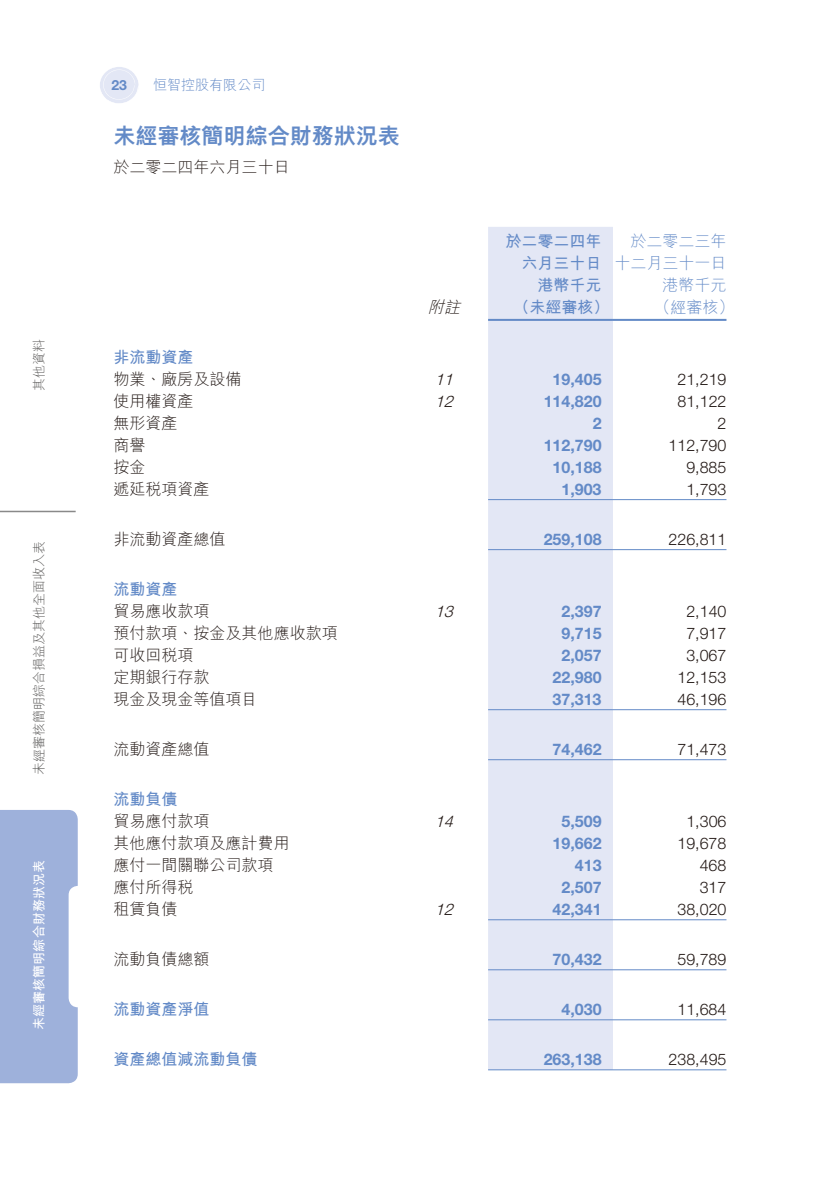
<style>
.page{position:relative;width:840px;height:1191px;background:#fff}
.page>*{position:absolute;margin:0;border:0;box-sizing:border-box;transform-origin:0 0}
.t1{font:800 22px "M Hei HK";color:#638ac7}
.t2{font:300 16px "M Hei HK";color:#231916}
.t3{font:700 16px "Helvetica Neue LT Std";color:#638ac7}
.t4{font:300 16px "Helvetica Neue LT Std";color:#231916}
.t5{font:700 16px/22px "M Hei HK";color:#638ac7;text-align:right}
.t6{font:300 16px/22px "M Hei HK";color:#638ac7;text-align:right}
.t7{font:italic 300 16px "Helvetica Neue LT Std";color:#231916}
.t8{font:italic 300 16px "M Hei HK";color:#231916}
.t9{font:300 14px "M Hei HK";color:#638ac7}
.t10{font:700 14px "Helvetica Neue LT Std";color:#638ac7}
.t11{font:300 13px "M Hei HK";color:#595857}
.t12{font:700 13px "M Hei HK";color:#fff}
</style>
<div class="page">
<div style="left:0;top:810px;width:78px;height:273px;background:#9eb1db"></div>
<hr style="left:0;top:511px;width:76px;height:1px;background:#898989">
<svg style="left:100px;top:67px;width:39px;height:36px"></svg>
<div style="left:488px;top:227px;width:124px;height:823px;background:#e3e7f5"></div>
<hr style="left:488px;top:319px;width:124px;height:2px;background:#638ac7">
<hr style="left:612px;top:319px;width:114px;height:2px;background:#638ac7">
<hr style="left:488px;top:499px;width:124px;height:1px;background:#638ac7">
<hr style="left:612px;top:499px;width:114px;height:1px;background:#638ac7">
<hr style="left:488px;top:549px;width:124px;height:1px;background:#638ac7">
<hr style="left:612px;top:549px;width:114px;height:1px;background:#638ac7">
<hr style="left:488px;top:709px;width:124px;height:1px;background:#638ac7">
<hr style="left:612px;top:709px;width:114px;height:1px;background:#638ac7">
<hr style="left:488px;top:759px;width:124px;height:1px;background:#638ac7">
<hr style="left:612px;top:759px;width:114px;height:1px;background:#638ac7">
<hr style="left:488px;top:919px;width:124px;height:1px;background:#638ac7">
<hr style="left:612px;top:919px;width:114px;height:1px;background:#638ac7">
<hr style="left:488px;top:969px;width:124px;height:1px;background:#638ac7">
<hr style="left:612px;top:969px;width:114px;height:1px;background:#638ac7">
<hr style="left:488px;top:1019px;width:124px;height:1px;background:#638ac7">
<hr style="left:612px;top:1019px;width:114px;height:1px;background:#638ac7">
<div style="left:488px;top:1050px;width:124px;height:20px;background:#e3e7f5"></div>
<hr style="left:488px;top:1069px;width:124px;height:1px;background:#638ac7">
<hr style="left:612px;top:1069px;width:114px;height:1px;background:#638ac7">
<p class="t11" style="left:32px;top:391px;width:53px;rotate:-90deg">其他資料</p>
<p class="t11" style="left:32px;top:775px;width:235px;rotate:-90deg">未經審核簡明綜合損益及其他全面收入表</p>
<p class="t12" style="left:30px;top:1029px;width:170px;rotate:-90deg">未經審核簡明綜合財務狀況表</p>
<p class="t10" style="left:111px;top:76px;width:17px">23</p>
<p class="t9" style="left:153px;top:78px;width:113px">恒智控股有限公司</p>
<h1 class="t1" style="left:113px;top:125px;width:287px">未經審核簡明綜合財務狀況表</h1>
<p class="t2" style="left:113px;top:159px;width:177px">於二零二四年六月三十日</p>
<p class="t5" style="left:505px;top:228px;width:98px">於二零二四年六月三十日</p>
<p class="t6" style="left:614px;top:230px;width:113px">於二零二三年十二月三十一日港幣千元</p>
<p class="t5" style="left:537px;top:272px;width:65px">港幣千元</p>
<p class="t8" style="left:427px;top:299px;width:38px">附註</p>
<p class="t5" style="left:513px;top:294px;width:97px">（未經審核）</p>
<p class="t6" style="left:654px;top:296px;width:81px">（經審核(</p>
<p class="t5" style="left:113px;top:344px;width:81px">非流動資產</p>
<p class="t2" style="left:113px;top:371px;width:129px">物業、廠房及設備</p>
<p class="t7" style="left:435px;top:369px;width:24px">11</p>
<p class="t3" style="left:552px;top:369px;width:50px">19,405</p>
<p class="t4" style="left:677px;top:369px;width:50px">21,219</p>
<p class="t2" style="left:113px;top:393px;width:81px">使用權資產</p>
<p class="t7" style="left:435px;top:391px;width:24px">12</p>
<p class="t3" style="left:543px;top:391px;width:59px">114,820</p>
<p class="t4" style="left:677px;top:391px;width:50px">81,122</p>
<p class="t2" style="left:113px;top:415px;width:65px">無形資產</p>
<p class="t3" style="left:592px;top:413px;width:10px">2</p>
<p class="t4" style="left:717px;top:413px;width:10px">2</p>
<p class="t2" style="left:113px;top:437px;width:33px">商譽</p>
<p class="t3" style="left:543px;top:435px;width:59px">112,790</p>
<p class="t4" style="left:668px;top:435px;width:59px">112,790</p>
<p class="t2" style="left:113px;top:459px;width:33px">按金</p>
<p class="t3" style="left:552px;top:457px;width:50px">10,188</p>
<p class="t4" style="left:686px;top:457px;width:42px">9,885</p>
<p class="t2" style="left:113px;top:481px;width:97px">遞延稅項資產</p>
<p class="t3" style="left:561px;top:479px;width:42px">1,903</p>
<p class="t4" style="left:686px;top:479px;width:42px">1,793</p>
<p class="t2" style="left:113px;top:531px;width:113px">非流動資產總值</p>
<p class="t5" style="left:113px;top:576px;width:65px">流動資產</p>
<p class="t3" style="left:543px;top:529px;width:59px">259,108</p>
<p class="t4" style="left:668px;top:529px;width:59px">226,811</p>
<p class="t2" style="left:113px;top:603px;width:97px">貿易應收款項</p>
<p class="t7" style="left:435px;top:601px;width:24px">13</p>
<p class="t3" style="left:561px;top:601px;width:42px">2,397</p>
<p class="t4" style="left:686px;top:601px;width:42px">2,140</p>
<p class="t2" style="left:113px;top:625px;width:225px">預付款項、按金及其他應收款項</p>
<p class="t3" style="left:561px;top:623px;width:42px">9,715</p>
<p class="t4" style="left:686px;top:623px;width:42px">7,917</p>
<p class="t2" style="left:113px;top:647px;width:81px">可收回稅項</p>
<p class="t3" style="left:561px;top:645px;width:42px">2,057</p>
<p class="t4" style="left:686px;top:645px;width:42px">3,067</p>
<p class="t2" style="left:113px;top:669px;width:97px">定期銀行存款</p>
<p class="t3" style="left:552px;top:667px;width:50px">22,980</p>
<p class="t4" style="left:677px;top:667px;width:50px">12,153</p>
<p class="t2" style="left:113px;top:691px;width:145px">現金及現金等值項目</p>
<p class="t3" style="left:552px;top:689px;width:50px">37,313</p>
<p class="t4" style="left:677px;top:689px;width:50px">46,196</p>
<p class="t2" style="left:113px;top:741px;width:97px">流動資產總值</p>
<p class="t5" style="left:113px;top:786px;width:65px">流動負債</p>
<p class="t3" style="left:552px;top:739px;width:50px">74,462</p>
<p class="t4" style="left:677px;top:739px;width:50px">71,473</p>
<p class="t2" style="left:113px;top:813px;width:97px">貿易應付款項</p>
<p class="t7" style="left:435px;top:811px;width:24px">14</p>
<p class="t3" style="left:561px;top:811px;width:42px">5,509</p>
<p class="t4" style="left:686px;top:811px;width:42px">1,306</p>
<p class="t2" style="left:113px;top:835px;width:177px">其他應付款項及應計費用</p>
<p class="t3" style="left:552px;top:833px;width:50px">19,662</p>
<p class="t4" style="left:677px;top:833px;width:50px">19,678</p>
<p class="t2" style="left:113px;top:857px;width:161px">應付一間關聯公司款項</p>
<p class="t3" style="left:574px;top:855px;width:28px">413</p>
<p class="t4" style="left:699px;top:855px;width:28px">468</p>
<p class="t2" style="left:113px;top:879px;width:81px">應付所得稅</p>
<p class="t3" style="left:561px;top:877px;width:42px">2,507</p>
<p class="t4" style="left:699px;top:877px;width:28px">317</p>
<p class="t2" style="left:113px;top:901px;width:65px">租賃負債</p>
<p class="t7" style="left:435px;top:899px;width:24px">12</p>
<p class="t3" style="left:552px;top:899px;width:50px">42,341</p>
<p class="t4" style="left:677px;top:899px;width:50px">38,020</p>
<p class="t2" style="left:113px;top:951px;width:97px">流動負債總額</p>
<p class="t3" style="left:552px;top:949px;width:50px">70,432</p>
<p class="t4" style="left:677px;top:949px;width:50px">59,789</p>
<p class="t5" style="left:113px;top:996px;width:97px">流動資產淨值</p>
<p class="t3" style="left:561px;top:999px;width:42px">4,030</p>
<p class="t4" style="left:677px;top:999px;width:50px">11,684</p>
<p class="t5" style="left:113px;top:1046px;width:145px">資產總值減流動負債</p>
<p class="t3" style="left:543px;top:1049px;width:59px">263,138</p>
<p class="t4" style="left:668px;top:1049px;width:59px">238,495</p>
</div>
